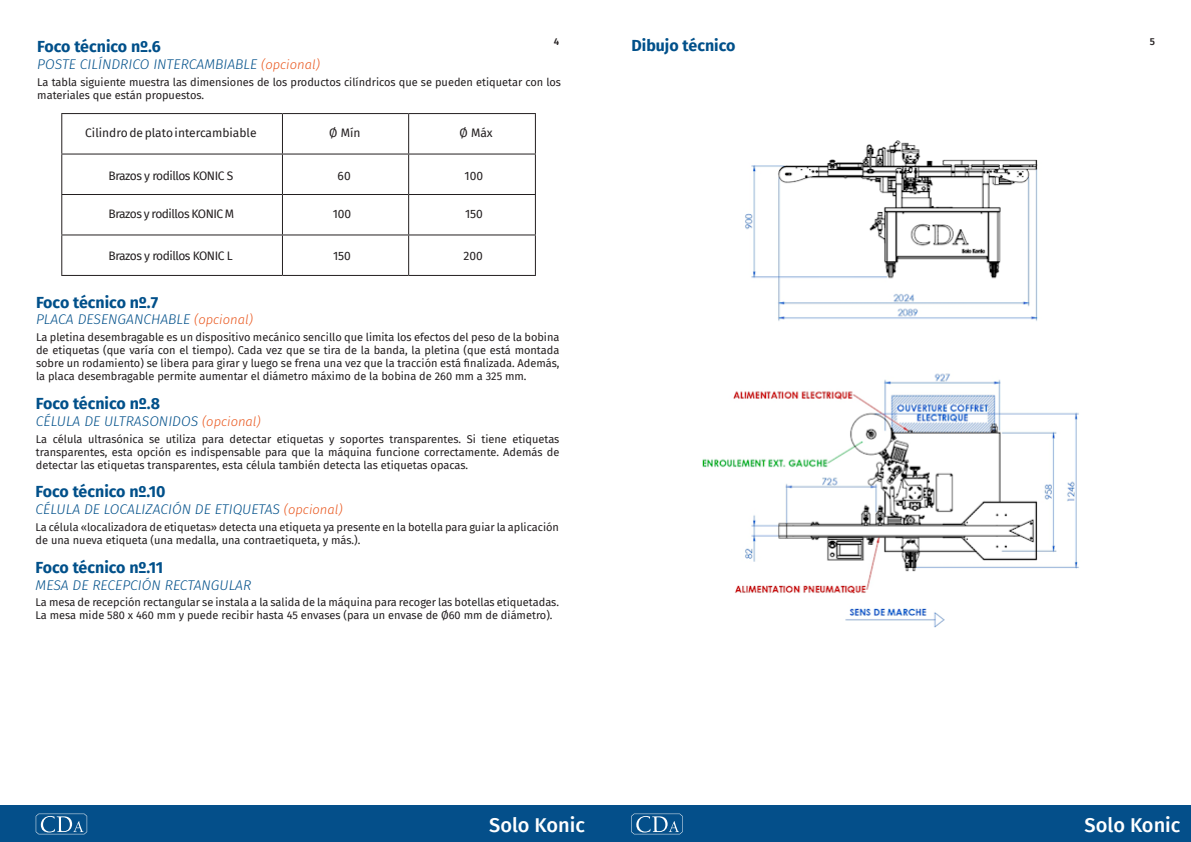
<style>
.page{position:relative;width:1191px;height:842px;background:#fff}
.page>*{position:absolute;margin:0;border:0;box-sizing:border-box;transform-origin:0 0}
.t1{font:500 20px "Fira Sans";color:#fff}
.t2{font:700 16px "Fira Sans";color:#01508a}
.t3{font:italic 300 14px "Fira Sans";color:#01508a}
.t4{font:12px "Fira Sans";letter-spacing:-.04em;color:#231f20}
.t5{font:12px "Fira Sans";color:#231f20}
.t6{font:11px/13.2px "Fira Sans";color:#231f20}
.t7{font:500 10px "Fira Sans";color:#231f20}
.s1{font-size:13px;color:#e9551c}
</style>
<div class="page">
<div style="left:0;top:806px;width:595px;height:36px;background:#044f8a"></div>
<div style="left:595px;top:806px;width:596px;height:36px;background:#044f8a"></div>
<svg style="left:36px;top:814px;width:51px;height:20px"></svg>
<svg style="left:631px;top:814px;width:51px;height:20px"></svg>
<hr style="left:61px;top:113px;width:221px;height:1px;background:#231f20">
<hr style="left:61px;top:114px;width:1px;height:40px;background:#231f20">
<hr style="left:282px;top:113px;width:127px;height:1px;background:#231f20">
<hr style="left:282px;top:114px;width:1px;height:40px;background:#231f20">
<hr style="left:409px;top:113px;width:127px;height:1px;background:#231f20">
<hr style="left:408px;top:114px;width:1px;height:40px;background:#231f20">
<hr style="left:535px;top:114px;width:1px;height:40px;background:#231f20">
<hr style="left:61px;top:154px;width:221px;height:1px;background:#231f20">
<hr style="left:61px;top:155px;width:1px;height:39px;background:#231f20">
<hr style="left:282px;top:154px;width:127px;height:1px;background:#231f20">
<hr style="left:282px;top:155px;width:1px;height:39px;background:#231f20">
<hr style="left:409px;top:154px;width:127px;height:1px;background:#231f20">
<hr style="left:408px;top:155px;width:1px;height:39px;background:#231f20">
<hr style="left:535px;top:155px;width:1px;height:39px;background:#231f20">
<hr style="left:61px;top:194px;width:221px;height:1px;background:#231f20">
<hr style="left:61px;top:195px;width:1px;height:39px;background:#231f20">
<hr style="left:282px;top:194px;width:127px;height:1px;background:#231f20">
<hr style="left:282px;top:195px;width:1px;height:39px;background:#231f20">
<hr style="left:409px;top:194px;width:127px;height:1px;background:#231f20">
<hr style="left:408px;top:195px;width:1px;height:39px;background:#231f20">
<hr style="left:535px;top:195px;width:1px;height:39px;background:#231f20">
<hr style="left:61px;top:234px;width:221px;height:1px;background:#231f20">
<hr style="left:61px;top:235px;width:1px;height:40px;background:#231f20">
<hr style="left:282px;top:234px;width:127px;height:1px;background:#231f20">
<hr style="left:282px;top:235px;width:1px;height:40px;background:#231f20">
<hr style="left:409px;top:234px;width:127px;height:1px;background:#231f20">
<hr style="left:408px;top:235px;width:1px;height:40px;background:#231f20">
<hr style="left:535px;top:235px;width:1px;height:40px;background:#231f20">
<hr style="left:61px;top:275px;width:221px;height:1px;background:#231f20">
<hr style="left:282px;top:275px;width:127px;height:1px;background:#231f20">
<hr style="left:409px;top:275px;width:127px;height:1px;background:#231f20">
<img style="left:702px;top:140px;width:377px;height:488px">
<p class="t2" style="left:631px;top:32px;width:105px">Dibujo técnico</p>
<p class="t7" style="left:554px;top:34px;width:7px">4</p>
<p class="t7" style="left:1149px;top:34px;width:7px">5</p>
<p class="t2" style="left:37px;top:33px;width:125px">Foco técnico nº.6</p>
<p class="t3" style="left:37px;top:54px;width:284px">POSTE CILÍNDRICO INTERCAMBIABLE <span class="s1">(opcional)</span></p>
<p class="t6" style="left:37px;top:75px;width:525px">La tabla siguiente muestra las dimensiones de los productos cilíndricos que se pueden etiquetar con los materiales que están propuestos.</p>
<p class="t5" style="left:85px;top:124px;width:173px">Cilindro de plato intercambiable</p>
<p class="t4" style="left:109px;top:166px;width:126px">Brazos y rodillos KONIC S</p>
<p class="t4" style="left:329px;top:124px;width:33px">Ø Mín</p>
<p class="t4" style="left:459px;top:124px;width:35px">Ø Máx</p>
<p class="t4" style="left:337px;top:166px;width:15px">60</p>
<p class="t4" style="left:333px;top:205px;width:20px">100</p>
<p class="t4" style="left:333px;top:247px;width:19px">150</p>
<p class="t4" style="left:464px;top:166px;width:20px">100</p>
<p class="t4" style="left:465px;top:205px;width:19px">150</p>
<p class="t4" style="left:463px;top:247px;width:21px">200</p>
<p class="t4" style="left:109px;top:205px;width:127px">Brazos y rodillos KONIC M</p>
<p class="t4" style="left:109px;top:247px;width:125px">Brazos y rodillos KONIC L</p>
<p class="t2" style="left:36px;top:289px;width:124px">Foco técnico nº.7</p>
<p class="t3" style="left:36px;top:310px;width:218px">PLACA DESENGANCHABLE <span class="s1">(opcional)</span></p>
<p class="t6" style="left:36px;top:330px;width:525px;text-align:justify">La pletina desembragable es un dispositivo mecánico sencillo que limita los efectos del peso de la bobina de etiquetas (que varía con el tiempo). Cada vez que se tira de la banda, la pletina (que está montada sobre un rodamiento) se libera para girar y luego se frena una vez que la tracción está finalizada. Además, la placa desembragable permite aumentar el diámetro máximo de la bobina de 260 mm a 325 mm.</p>
<p class="t2" style="left:36px;top:390px;width:126px">Foco técnico nº.8</p>
<p class="t3" style="left:36px;top:411px;width:226px">CÉLULA DE ULTRASONIDOS <span class="s1">(opcional)</span></p>
<p class="t6" style="left:36px;top:432px;width:525px;text-align:justify">La célula ultrasónica se utiliza para detectar etiquetas y soportes transparentes. Si tiene etiquetas transparentes, esta opción es indispensable para que la máquina funcione correctamente. Además de detectar las etiquetas transparentes, esta célula también detecta las etiquetas opacas.</p>
<p class="t2" style="left:36px;top:478px;width:131px">Foco técnico nº.10</p>
<p class="t3" style="left:36px;top:499px;width:308px">CÉLULA DE LOCALIZACIÓN DE ETIQUETAS <span class="s1">(opcional)</span></p>
<p class="t6" style="left:36px;top:520px;width:525px">La célula «localizadora de etiquetas» detecta una etiqueta ya presente en la botella para guiar la aplicación de una nueva etiqueta (una medalla, una contraetiqueta, y más.).</p>
<p class="t2" style="left:36px;top:554px;width:129px">Foco técnico nº.11</p>
<p class="t3" style="left:36px;top:575px;width:217px">MESA DE RECEPCIÓN RECTANGULAR</p>
<p class="t6" style="left:36px;top:595px;width:525px">La mesa de recepción rectangular se instala a la salida de la máquina para recoger las botellas etiquetadas.<br>La mesa mide 580 x 460 mm y puede recibir hasta 45 envases (para un envase de Ø60 mm de diámetro).</p>
<h1 class="t1" style="left:489px;top:809px;width:97px">Solo Konic</h1>
<h1 class="t1" style="left:1084px;top:809px;width:97px">Solo Konic</h1>
</div>
